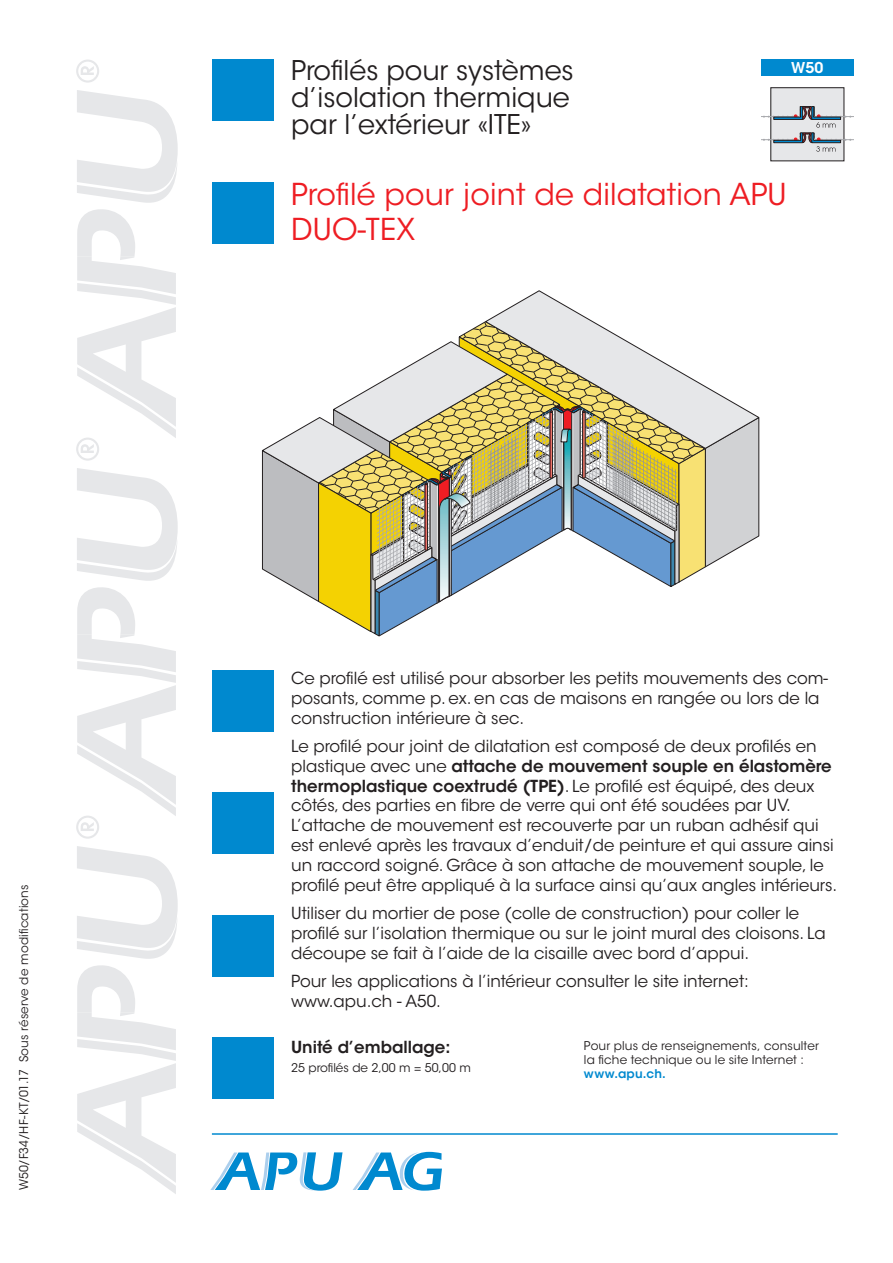
<style>
.page{position:relative;width:893px;height:1263px;background:#fff}
.page>*{position:absolute;margin:0;border:0;box-sizing:border-box;transform-origin:0 0}
.t1{font:30px/35.2px "ITC Avant Garde Std";letter-spacing:.005em;color:#ee1d23}
.t2{font:27px/27px "ITC Avant Garde Std";color:#231f20}
.t3{font:16.5px/19.8px "ITC Avant Garde Std";color:#231f20}
.t4{font:600 16.5px "ITC Avant Garde Std";color:#231f20}
.t5{font:600 14.85px "ITC Avant Garde Std";color:#fff}
.t6{font:12px/14.4px "ITC Avant Garde Std";letter-spacing:.015em;color:#231f20}
.t7{font:600 12px "ITC Avant Garde Std";letter-spacing:.02em;color:#0089cf}
.s1{font-weight:600}
</style>
<div class="page">
<svg style="left:76px;top:60px;width:102px;height:1134px"></svg>
<svg style="left:210px;top:1152px;width:133px;height:39px"></svg>
<svg style="left:353px;top:1152px;width:89px;height:39px"></svg>
<hr style="left:212px;top:1133px;width:626px;height:2px;background:#0089cf">
<div style="left:212px;top:1037px;width:62px;height:61px;background:#0089cf"></div>
<div style="left:212px;top:915px;width:62px;height:61px;background:#0089cf"></div>
<div style="left:212px;top:792px;width:62px;height:62px;background:#0089cf"></div>
<div style="left:212px;top:670px;width:62px;height:62px;background:#0089cf"></div>
<div style="left:212px;top:182px;width:62px;height:61px;background:#0089cf"></div>
<div style="left:212px;top:60px;width:62px;height:61px;background:#0089cf"></div>
<div style="left:771px;top:88px;width:73px;height:73px;background:#e6e7e9"></div>
<div style="left:770px;top:87px;width:74px;height:74px;border:1px solid #231f20"></div>
<hr style="left:761px;top:116px;width:38px;height:1px;background:#a8a9ad">
<hr style="left:815px;top:116px;width:39px;height:1px;background:#a8a9ad">
<hr style="left:761px;top:139px;width:38px;height:1px;background:#a8a9ad">
<hr style="left:815px;top:139px;width:39px;height:1px;background:#a8a9ad">
<svg style="left:763px;top:106px;width:88px;height:46px"></svg>
<div style="left:761px;top:60px;width:93px;height:16px;background:#0089cf"></div>
<svg style="left:262px;top:290px;width:497px;height:347px"></svg>
<p class="t6" style="left:17px;top:1190px;width:307px;rotate:-90deg">W50/F34/HF-KT/01.17 Sous réserve de modifications</p>
<h2 class="t2" style="left:291px;top:57px;width:284px">Profilés pour systèmes d’isolation thermique par l’extérieur «ITE»</h2>
<p class="t5" style="left:791px;top:58px;width:34px">W50</p>
<h1 class="t1" style="left:291px;top:177px;width:497px">Profilé pour joint de dilatation APU<br>DUO-TEX</h1>
<p class="t3" style="left:291px;top:668px;width:538px">Ce profilé est utilisé pour absorber les petits mouvements des com&shy;posants, comme p. ex. en cas de maisons en rangée ou lors de la construction intérieure à sec.</p>
<p class="t3" style="left:291px;top:736px;width:548px">Le profilé pour joint de dilatation est composé de deux profilés en plastique avec une <span class="s1">attache de mouvement souple en élastomère thermoplastique coextrudé (TPE)</span>. Le profilé est équipé, des deux côtés, des parties en fibre de verre qui ont été soudées par UV.<br>L’attache de mouvement est recouverte par un ruban adhésif qui est enlevé après les travaux d’enduit/de peinture et qui assure ainsi un raccord soigné. Grâce à son attache de mouvement souple, le profilé peut être appliqué à la surface ainsi qu’aux angles intérieurs.</p>
<p class="t3" style="left:291px;top:903px;width:536px">Utiliser du mortier de pose (colle de construction) pour coller le profilé sur l’isolation thermique ou sur le joint mural des cloisons. La découpe se fait à l’aide de la cisaille avec bord d’appui.</p>
<p class="t3" style="left:291px;top:971px;width:459px">Pour les applications à l’intérieur consulter le site internet: www.apu.ch - A50.</p>
<p class="t4" style="left:291px;top:1036px;width:161px">Unité d’emballage:</p>
<p class="t6" style="left:291px;top:1060px;width:181px">25 profilés de 2,00 m = 50,00 m</p>
<p class="t6" style="left:584px;top:1038px;width:236px">Pour plus de renseignements, consulter la fiche technique ou le site Internet :</p>
<p class="t7" style="left:584px;top:1066px;width:83px">www.apu.ch.</p>
</div>
